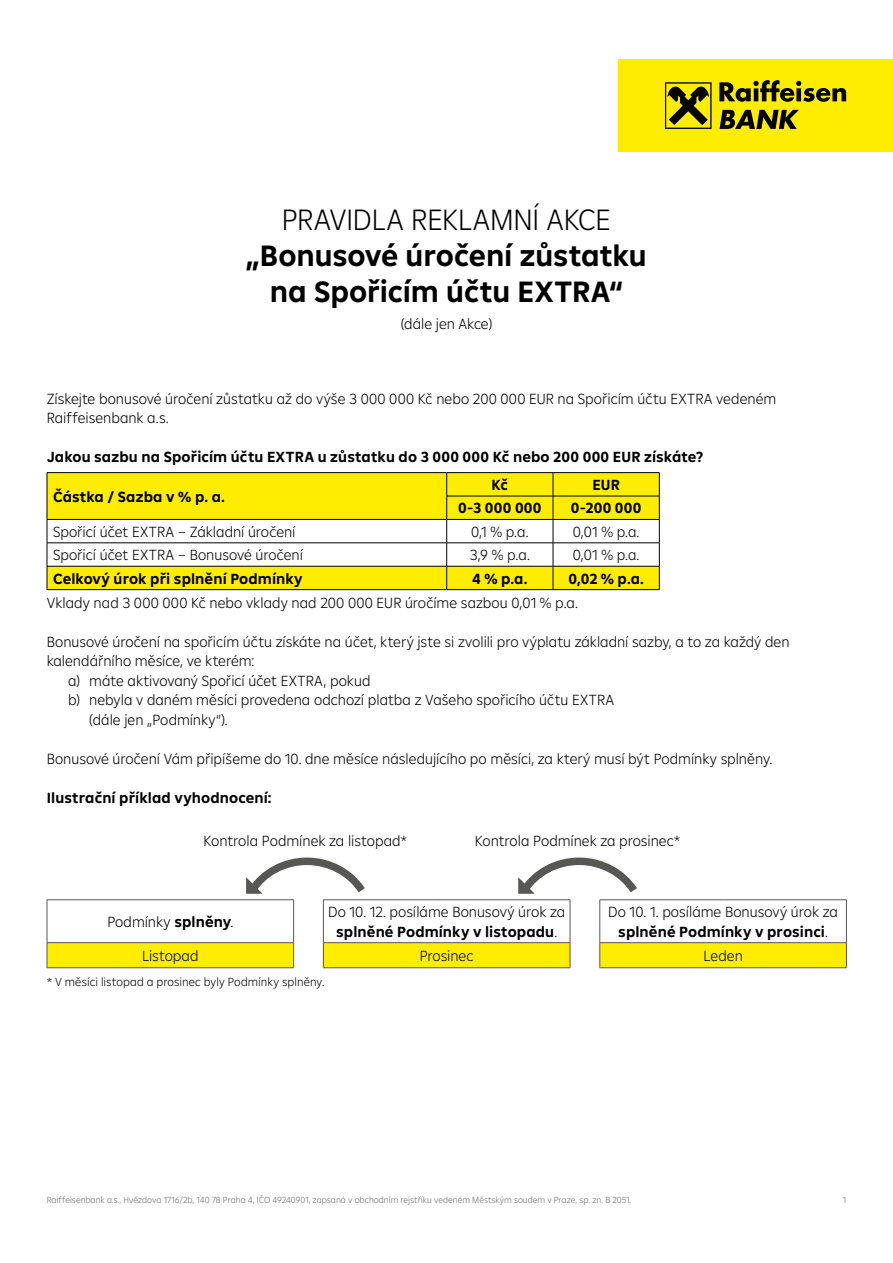
<style>
.page{position:relative;width:893px;height:1263px;background:#fff}
.page>*{position:absolute;margin:0;border:0;box-sizing:border-box;transform-origin:0 0}
.t1{font:700 30px/36px "Amalia";letter-spacing:-.005em;color:#000;text-align:center}
.t2{font:300 30px "Amalia";letter-spacing:-.01em;color:#000}
.t3{font:300 15px/19.5px "Amalia";color:#000;text-align:center}
.t4{font:700 15px "Amalia";letter-spacing:.01em;color:#000}
.t5{font:300 12px "Amalia";letter-spacing:.005em;color:#000}
.t6{font:300 9px "Amalia";color:#706f6f}
.s1{font-weight:700}
</style>
<div class="page">
<svg style="left:48px;top:473px;width:611px;height:116px;fill:#ffed00"></svg>
<hr style="left:47px;top:472px;width:400px;height:1px;background:#000">
<hr style="left:447px;top:472px;width:106px;height:1px;background:#000">
<hr style="left:553px;top:472px;width:107px;height:1px;background:#000">
<hr style="left:446px;top:496px;width:107px;height:1px;background:#000">
<hr style="left:553px;top:496px;width:107px;height:1px;background:#000">
<hr style="left:47px;top:519px;width:400px;height:1px;background:#000">
<hr style="left:447px;top:519px;width:106px;height:1px;background:#000">
<hr style="left:553px;top:519px;width:107px;height:1px;background:#000">
<hr style="left:47px;top:543px;width:400px;height:1px;background:#000">
<hr style="left:447px;top:543px;width:106px;height:1px;background:#000">
<hr style="left:553px;top:543px;width:107px;height:1px;background:#000">
<hr style="left:47px;top:566px;width:400px;height:1px;background:#000">
<svg style="left:47px;top:473px;width:1px;height:116px"></svg>
<hr style="left:447px;top:566px;width:106px;height:1px;background:#000">
<svg style="left:446px;top:473px;width:1px;height:116px"></svg>
<hr style="left:553px;top:566px;width:107px;height:1px;background:#000">
<svg style="left:553px;top:473px;width:1px;height:116px"></svg>
<svg style="left:659px;top:473px;width:1px;height:116px"></svg>
<hr style="left:47px;top:589px;width:400px;height:1px;background:#000">
<hr style="left:447px;top:589px;width:106px;height:1px;background:#000">
<hr style="left:553px;top:589px;width:107px;height:1px;background:#000">
<hr style="left:323px;top:899px;width:109px;height:1px;background:#575756">
<hr style="left:323px;top:900px;width:1px;height:42px;background:#575756">
<hr style="left:432px;top:899px;width:138px;height:1px;background:#575756">
<hr style="left:570px;top:900px;width:1px;height:42px;background:#575756">
<hr style="left:323px;top:942px;width:109px;height:1px;background:#575756">
<hr style="left:432px;top:942px;width:138px;height:1px;background:#575756">
<hr style="left:600px;top:899px;width:123px;height:1px;background:#575756">
<hr style="left:599px;top:900px;width:1px;height:42px;background:#575756">
<hr style="left:723px;top:899px;width:124px;height:1px;background:#575756">
<hr style="left:846px;top:900px;width:1px;height:42px;background:#575756">
<hr style="left:600px;top:942px;width:123px;height:1px;background:#575756">
<hr style="left:723px;top:942px;width:124px;height:1px;background:#575756">
<hr style="left:47px;top:899px;width:247px;height:1px;background:#575756">
<hr style="left:47px;top:900px;width:1px;height:42px;background:#575756">
<hr style="left:293px;top:900px;width:1px;height:42px;background:#575756">
<hr style="left:47px;top:942px;width:247px;height:1px;background:#575756">
<svg style="left:47px;top:943px;width:800px;height:25px;background:#f9e815"></svg>
<hr style="left:47px;top:967px;width:247px;height:1px;background:#575756">
<svg style="left:242px;top:857px;width:130px;height:44px"></svg>
<svg style="left:514px;top:857px;width:130px;height:44px"></svg>
<div style="left:618px;top:60px;width:275px;height:92px;background:#ffed00"></div>
<svg style="left:719px;top:80px;width:127px;height:49px"></svg>
<svg style="left:665px;top:82px;width:47px;height:47px"></svg>
<h1 class="t2" style="left:282px;top:200px;width:331px">PRAVIDLA REKLAMNÍ AKCE</h1>
<h1 class="t1" style="left:246px;top:237px;width:402px">„Bonusové úročení zůstatku na Spořicím účtu EXTRA“</h1>
<p class="t3" style="left:401px;top:313px;width:93px">(dále jen Akce)</p>
<p class="t3" style="left:47px;top:388px;width:731px;text-align:left">Získejte bonusové úročení zůstatku až do výše 3 000 000 Kč nebo 200 000 EUR na Spořicím účtu EXTRA vedeném<br>Raiffeisenbank a.s.</p>
<p class="t4" style="left:47px;top:447px;width:658px">Jakou sazbu na Spořicím účtu EXTRA u zůstatku do 3 000 000 Kč nebo 200 000 EUR získáte?</p>
<p class="t4" style="left:53px;top:487px;width:173px">Částka / Sazba v % p. a.</p>
<p class="t4" style="left:492px;top:475px;width:18px">Kč</p>
<p class="t4" style="left:592px;top:475px;width:29px">EUR</p>
<p class="t4" style="left:458px;top:498px;width:85px">0-3 000 000</p>
<p class="t4" style="left:571px;top:498px;width:72px">0-200 000</p>
<p class="t3" style="left:53px;top:521px;width:244px">Spořicí účet EXTRA – Základní úročení</p>
<p class="t3" style="left:471px;top:521px;width:59px">0,1 % p.a.</p>
<p class="t3" style="left:573px;top:521px;width:68px">0,01 % p.a.</p>
<p class="t3" style="left:53px;top:545px;width:251px">Spořicí účet EXTRA – Bonusové úročení</p>
<p class="t3" style="left:470px;top:545px;width:62px">3,9 % p.a.</p>
<p class="t3" style="left:573px;top:545px;width:68px">0,01 % p.a.</p>
<p class="t4" style="left:53px;top:568px;width:251px">Celkový úrok při splnění Podmínky</p>
<p class="t4" style="left:472px;top:568px;width:57px">4 % p.a.</p>
<p class="t4" style="left:568px;top:568px;width:77px">0,02 % p.a.</p>
<p class="t3" style="left:47px;top:592px;width:533px">Vklady nad 3 000 000 Kč nebo vklady nad 200 000 EUR úročíme sazbou 0,01 % p.a.</p>
<p class="t3" style="left:47px;top:631px;width:744px">Bonusové úročení na spořicím účtu získáte na účet, který jste si zvolili pro výplatu základní sazby, a to za každý den</p>
<p class="t3" style="left:47px;top:650px;width:209px">kalendářního měsíce, ve kterém:</p>
<p class="t3" style="left:68px;top:670px;width:304px">a) máte aktivovaný Spořicí účet EXTRA, pokud</p>
<p class="t3" style="left:68px;top:689px;width:548px">b) nebyla v daném měsíci provedena odchozí platba z Vašeho spořicího účtu EXTRA</p>
<p class="t3" style="left:89px;top:709px;width:140px">(dále jen „Podmínky“).</p>
<p class="t3" style="left:47px;top:748px;width:727px">Bonusové úročení Vám připíšeme do 10. dne měsíce následujícího po měsíci, za který musí být Podmínky splněny.</p>
<p class="t4" style="left:47px;top:787px;width:226px">Ilustrační příklad vyhodnocení:</p>
<p class="t3" style="left:204px;top:830px;width:205px">Kontrola Podmínek za listopad*</p>
<p class="t3" style="left:475px;top:830px;width:207px">Kontrola Podmínek za prosinec*</p>
<p class="t3" style="left:107px;top:911px;width:127px">Podmínky <span class="s1">splněny</span>.</p>
<p class="t3" style="left:328px;top:901px;width:239px">Do 10. 12. posíláme Bonusový úrok za <span class="s1">splněné Podmínky v listopadu</span>.</p>
<p class="t3" style="left:608px;top:901px;width:231px">Do 10. 1. posíláme Bonusový úrok za <span class="s1">splněné Podmínky v prosinci</span>.</p>
<p class="t3" style="left:142px;top:945px;width:58px">Listopad</p>
<p class="t3" style="left:420px;top:945px;width:55px">Prosinec</p>
<p class="t3" style="left:703px;top:945px;width:41px">Leden</p>
<p class="t5" style="left:47px;top:974px;width:279px">* V měsíci listopad a prosinec byly Podmínky splněny.</p>
<p class="t6" style="left:47px;top:1194px;width:586px">Raiffeisenbank a.s., Hvězdova 1716/2b, 140 78 Praha 4, IČO 49240901, zapsaná v obchodním rejstříku vedeném Městským soudem v Praze, sp. zn. B 2051.</p>
<p class="t6" style="left:843px;top:1194px;width:5px">1</p>
</div>
